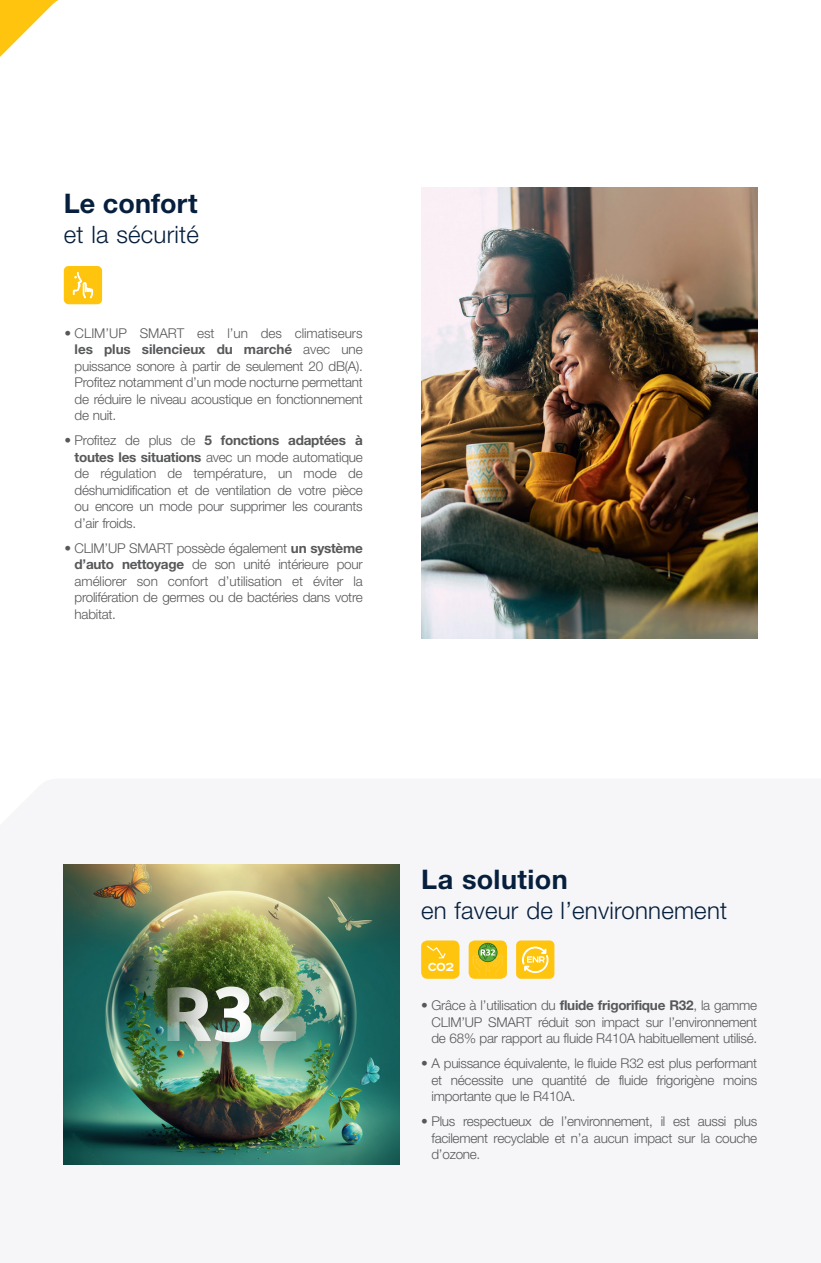
<style>
.page{position:relative;width:821px;height:1263px;background:#fff}
.page>*{position:absolute;margin:0;border:0;box-sizing:border-box;transform-origin:0 0}
.t1{font:700 27px "Helvetica Neue LT Std";letter-spacing:.01em;color:#061f3d}
.t2{font:300 24px "Helvetica Neue LT Std";letter-spacing:.01em;color:#061f3d}
.t3{font:700 15px "Affect";color:#fff}
.t4{font:300 13.5px/16.5px "Helvetica Neue LT Std";letter-spacing:-.02em;color:#57585a;text-align:justify}
.s1{font-weight:700}
</style>
<div class="page">
<div style="left:64px;top:266px;width:38px;height:38px;background:#fec40e;border-radius:5px"></div>
<svg style="left:73px;top:272px;width:20px;height:27px"></svg>
<img style="left:421px;top:188px;width:336px;height:450px">
<img style="left:64px;top:864px;width:336px;height:300px">
<div style="left:137px;top:957px;width:193px;height:120px;background:#231f20;opacity:.75"></div>
<svg style="left:167px;top:986px;width:84px;height:56px"></svg>
<svg style="left:259px;top:986px;width:37px;height:55px;background:#91a384"></svg>
<div style="left:468px;top:940px;width:39px;height:39px;background:#fec40e;border-radius:6px"></div>
<svg style="left:472px;top:940px;width:31px;height:39px"></svg>
<div style="left:421px;top:940px;width:38px;height:39px;background:#fec40e;border-radius:6px"></div>
<svg style="left:426px;top:945px;width:20px;height:14px"></svg>
<svg style="left:0;top:0;width:59px;height:57px"></svg>
<div style="left:516px;top:940px;width:38px;height:39px;background:#fec40e;border-radius:5px"></div>
<svg style="left:522px;top:947px;width:26px;height:26px"></svg>
<h1 class="t1" style="left:64px;top:186px;width:135px">Le confort</h1>
<h2 class="t2" style="left:64px;top:219px;width:137px">et la sécurité</h2>
<p class="t4" style="left:75px;top:324px;width:290px;text-indent:-10px">• CLIM’UP SMART est l’un des climatiseurs <span class="s1">les plus silencieux du marché</span> avec une puissance sonore à partir de seulement 20 dB(A).<br>Profitez notamment d’un mode nocturne permettant de réduire le niveau acoustique en fonctionnement de nuit.</p>
<p class="t4" style="left:75px;top:432px;width:290px;text-indent:-10px">• Profitez de plus de <span class="s1">5 fonctions adaptées à toutes les situations</span> avec un mode automatique de régulation de température, un mode de déshumidification et de ventilation de votre pièce ou encore un mode pour supprimer les courants d’air froids.</p>
<p class="t4" style="left:75px;top:539px;width:290px;text-indent:-10px">• CLIM’UP SMART possède également <span class="s1">un système d’auto nettoyage</span> de son unité intérieure pour améliorer son confort d’utilisation et éviter la prolifération de germes ou de bactéries dans votre habitat.</p>
<h1 class="t1" style="left:421px;top:862px;width:148px">La solution</h1>
<h2 class="t2" style="left:421px;top:895px;width:307px">en faveur de l’environnement</h2>
<p class="t3" style="left:428px;top:956px;width:28px">CO2</p>
<p class="t4" style="left:431px;top:997px;width:327px;text-indent:-10px">• Grâce à l’utilisation du <span class="s1">fluide frigorifique R32</span>, la gamme CLIM’UP SMART réduit son impact sur l’environnement de 68% par rapport au fluide R410A habituellement utilisé.</p>
<p class="t4" style="left:431px;top:1055px;width:327px;text-indent:-10px">• A puissance équivalente, le fluide R32 est plus performant et nécessite une quantité de fluide frigorigène moins importante que le R410A.</p>
<p class="t4" style="left:431px;top:1113px;width:327px;text-indent:-10px">• Plus respectueux de l’environnement, il est aussi plus facilement recyclable et n’a aucun impact sur la couche d’ozone.</p>
</div>
